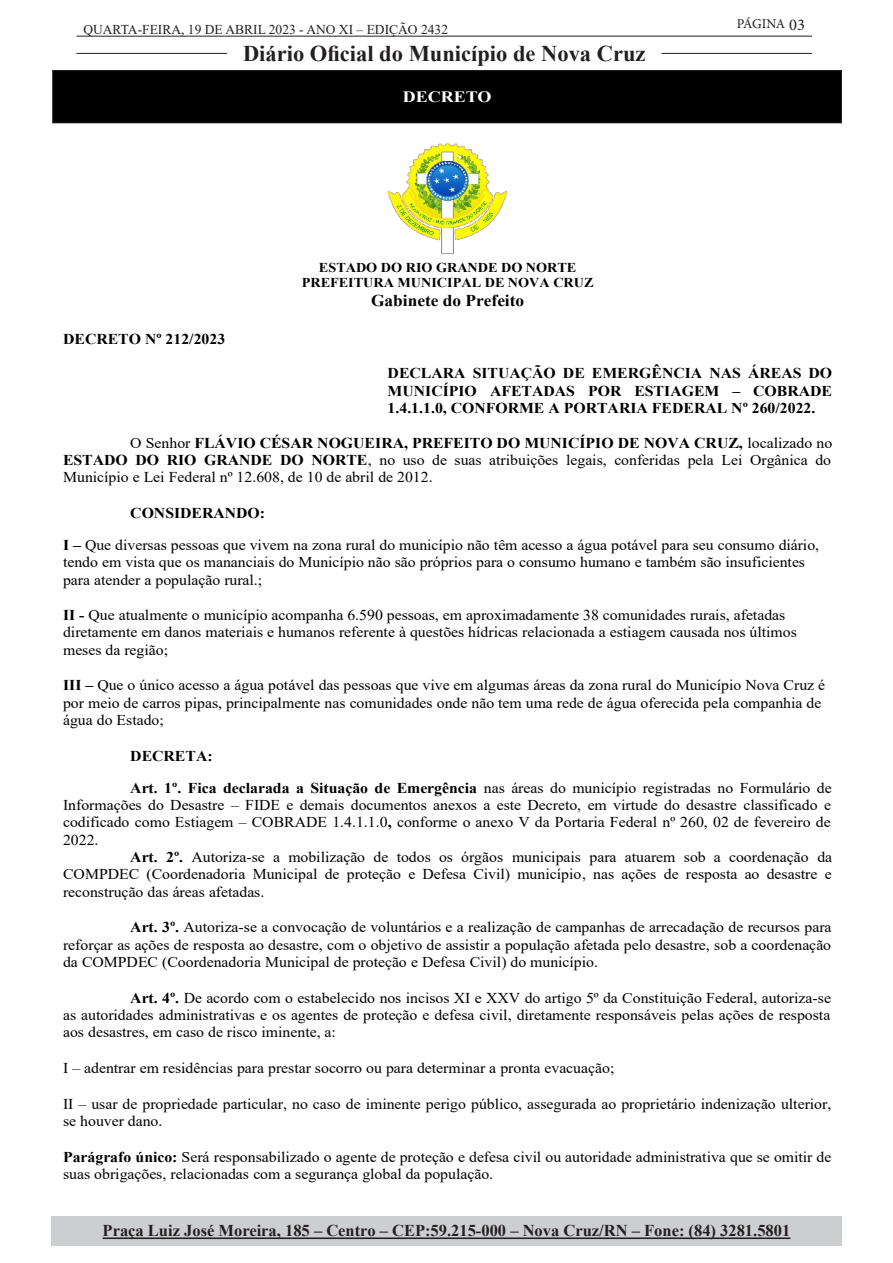
<style>
.page{position:relative;width:893px;height:1263px;background:#fff}
.page>*{position:absolute;margin:0;border:0;box-sizing:border-box;transform-origin:0 0}
.t1{font:700 22.5px "Times New Roman";color:#231f20}
.t2{font:700 16.5px "Times New Roman";color:#231f20}
.t3{font:700 16.5px "Times New Roman";color:#000;scale:1.05 1}
.t4{font:700 15.75px "Times New Roman";color:#fff;scale:1.14 1}
.t5{font:15px/17.4px "Times New Roman";color:#000;scale:1.05 1}
.t6{font:700 15px/17.4px "Times New Roman";color:#000;text-align:justify;scale:1.05 1}
.t7{font:700 13.5px/15.5px "Times New Roman";color:#000;text-align:center;scale:1.05 1}
.t8{font:13.5px "Times New Roman";color:#231f20}
.t9{font:13.5px "Minion Pro";letter-spacing:-.03em;color:#231f20}
.s1{font-size:16.5px}
.s2{font-weight:700}
.s3{font-weight:400}
</style>
<div class="page">
<hr style="left:77px;top:36px;width:735px;height:1px;background:#231f20">
<hr style="left:77px;top:53px;width:150px;height:1px;background:#231f20">
<hr style="left:661px;top:53px;width:151px;height:1px;background:#231f20">
<div style="left:51px;top:1216px;width:791px;height:29px;background:#cdced0"></div>
<hr style="left:103px;top:1237px;width:687px;height:2px;background:#231f20">
<div style="left:53px;top:71px;width:788px;height:52px;background:#000"></div>
<div style="left:52px;top:70px;width:790px;height:53px;border:1px solid #231f20"></div>
<img style="left:389px;top:143px;width:117px;height:111px">
<p class="t8" style="left:83px;top:20px;width:366px">QUARTA-FEIRA, 19 DE ABRIL 2023 - ANO XI – EDIÇÃO 2432</p>
<h1 class="t1" style="left:243px;top:37px;width:404px">Diário Oficial do Município de Nova Cruz</h1>
<p class="t4" style="left:403px;top:85px;width:79px">DECRETO</p>
<p class="t6" style="left:63px;top:330px;width:156px">DECRETO Nº 212/2023</p>
<p class="t7" style="left:302px;top:260px;width:279px">ESTADO DO RIO GRANDE DO NORTE<br>PREFEITURA MUNICIPAL DE NOVA CRUZ</p>
<p class="t3" style="left:371px;top:291px;width:147px">Gabinete do Prefeito</p>
<p class="t9" style="left:737px;top:15px;width:70px">PÁGINA <span class="s1">03</span></p>
<p class="t6" style="left:388px;top:364px;width:425px">DECLARA SITUAÇÃO DE EMERGÊNCIA NAS ÁREAS DO MUNICÍPIO AFETADAS POR ESTIAGEM – COBRADE 1.4.1.1.0, CONFORME A PORTARIA FEDERAL Nº 260/2022.</p>
<p class="t5" style="left:63px;top:435px;width:734px;text-align:justify;text-indent:67px">O Senhor <span class="s2">FLÁVIO CÉSAR NOGUEIRA, PREFEITO DO MUNICÍPIO DE NOVA CRUZ,</span> localizado no <span class="s2">ESTADO DO RIO GRANDE DO NORTE</span>, no uso de suas atribuições legais, conferidas pela Lei Orgânica do Município e Lei Federal nº 12.608, de 10 de abril de 2012.</p>
<p class="t5" style="left:63px;top:498px;width:722px;line-height:32.2px;text-indent:67px"><span class="s2">CONSIDERANDO:<br>I –</span> Que diversas pessoas que vivem na zona rural do município não têm acesso a água potável para seu consumo diário,</p>
<p class="t5" style="left:63px;top:555px;width:708px">tendo em vista que os mananciais do Município não são próprios para o consumo humano e também são insuficientes para atender a população rural.;</p>
<p class="t5" style="left:63px;top:608px;width:700px"><span class="s2">II -</span> Que atualmente o município acompanha 6.590 pessoas, em aproximadamente 38 comunidades rurais, afetadas diretamente em danos materiais e humanos referente à questões hídricas relacionada a estiagem causada nos últimos meses da região;</p>
<p class="t5" style="left:63px;top:678px;width:727px"><span class="s2">III –</span> Que o único acesso a água potável das pessoas que vive em algumas áreas da zona rural do Município Nova Cruz é por meio de carros pipas, principalmente nas comunidades onde não tem uma rede de água oferecida pela companhia de água do Estado;</p>
<p class="t6" style="left:130px;top:739px;width:670px;line-height:32.2px">DECRETA:<br>Art. 1º. Fica declarada a Situação de Emergência <span class="s3">nas áreas do município registradas no Formulário de</span></p>
<p class="t5" style="left:63px;top:798px;width:733px">Informações do Desastre – FIDE e demais documentos anexos a este Decreto, em virtude do desastre classificado e</p>
<p class="t5" style="left:63px;top:815px;width:733px">codificado como Estiagem – COBRADE 1.4.1.1.0<span class="s2">,</span> conforme o anexo V da Portaria Federal nº 260, 02 de fevereiro de</p>
<p class="t5" style="left:63px;top:832px;width:35px">2022.</p>
<p class="t5" style="left:130px;top:850px;width:670px"><span class="s2">Art. 2º.</span> Autoriza-se a mobilização de todos os órgãos municipais para atuarem sob a coordenação da</p>
<p class="t5" style="left:63px;top:867px;width:734px">COMPDEC (Coordenadoria Municipal de proteção e Defesa Civil) município, nas ações de resposta ao desastre e</p>
<p class="t5" style="left:63px;top:884px;width:193px">reconstrução das áreas afetadas.</p>
<p class="t5" style="left:63px;top:920px;width:733px;text-align:justify;text-indent:67px"><span class="s2">Art. 3º.</span> Autoriza-se a convocação de voluntários e a realização de campanhas de arrecadação de recursos para reforçar as ações de resposta ao desastre, com o objetivo de assistir a população afetada pelo desastre, sob a coordenação da COMPDEC (Coordenadoria Municipal de proteção e Defesa Civil) do município.</p>
<p class="t5" style="left:63px;top:990px;width:733px;text-align:justify;text-indent:67px"><span class="s2">Art. 4º.</span> De acordo com o estabelecido nos incisos XI e XXV do artigo 5º da Constituição Federal, autoriza-se as autoridades administrativas e os agentes de proteção e defesa civil, diretamente responsáveis pelas ações de resposta aos desastres, em caso de risco iminente, a:</p>
<p class="t5" style="left:63px;top:1061px;width:527px">I – adentrar em residências para prestar socorro ou para determinar a pronta evacuação;</p>
<p class="t5" style="left:63px;top:1096px;width:733px">II – usar de propriedade particular, no caso de iminente perigo público, assegurada ao proprietário indenização ulterior, se houver dano.</p>
<p class="t5" style="left:63px;top:1149px;width:733px"><span class="s2">Parágrafo único:</span> Será responsabilizado o agente de proteção e defesa civil ou autoridade administrativa que se omitir de suas obrigações, relacionadas com a segurança global da população.</p>
<p class="t2" style="left:103px;top:1219px;width:689px">Praça Luiz José Moreira, 185 – Centro – CEP:59.215-000 – Nova Cruz/RN – Fone: (84) 3281.5801</p>
</div>
